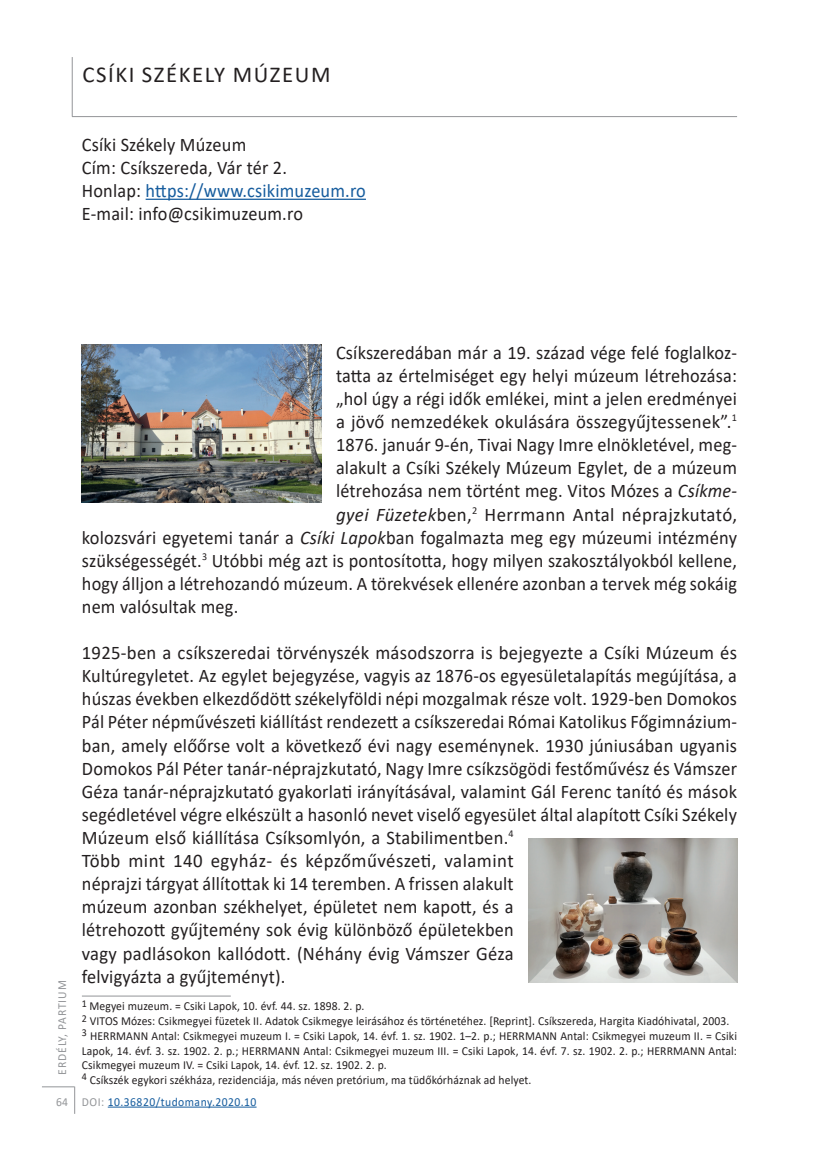
<style>
.page{position:relative;width:819px;height:1166px;background:#fff}
.page>*{position:absolute;margin:0;border:0;box-sizing:border-box;transform-origin:0 0}
.t1{font:22.75px "Calibri";letter-spacing:.07em;color:#231f20}
.Bekezdésstílus_3{font:19.25px/23.1px "Calibri";letter-spacing:.01em;color:#231f20}
.Bekezdésstílus_3-2{font:19.25px "Calibri";letter-spacing:.01em;color:#231f20;scale:.95 1}
.Bekezdésstílus_3-3{font:19.25px "Calibri";letter-spacing:.01em;color:#231f20;scale:.96 1}
.Bekezdésstílus_3-4{font:19.25px "Calibri";letter-spacing:.01em;color:#175d9e;scale:.95 1}
.Bekezdésstílus_3-5{font:12.25px/14.7px "Calibri";letter-spacing:.01em;color:#231f20;text-align:justify;scale:.95 1}
.Bekezdésstílus_1{font:12.25px "Calibri";letter-spacing:.04em;color:#175d9e;scale:.95 1}
.Bekezdésstílus_1-2{font:12.25px "Calibri";letter-spacing:.08em;color:#939598;scale:.95 1}
.s1{color:#231f20}
.s2{font-style:italic}
.s3{color:#939598}
</style>
<div class="page">
<hr style="left:72px;top:57px;width:1px;height:60px;background:#939598">
<svg style="left:74px;top:1086px;width:1px;height:28px"></svg>
<hr style="left:42px;top:1086px;width:32px;height:1px;background:#939598">
<hr style="left:72px;top:116px;width:665px;height:1px;background:#939598">
<hr style="left:108px;top:1106px;width:148px;height:1px;background:#175d9e">
<hr style="left:146px;top:199px;width:220px;height:1px;background:#175d9e">
<hr style="left:82px;top:996px;width:149px;height:1px;background:#939598">
<img style="left:82px;top:344px;width:239px;height:158px">
<img style="left:528px;top:839px;width:209px;height:143px">
<p class="t1" style="left:82px;top:58px;width:250px">CSÍKI SZÉKELY MÚZEUM</p>
<p class="Bekezdésstílus_3-2" style="left:82px;top:131px;width:174px">Csíki Székely Múzeum</p>
<p class="Bekezdésstílus_3-2" style="left:82px;top:154px;width:217px">Cím: Csíkszereda, Vár tér 2.</p>
<p class="Bekezdésstílus_3-4" style="left:82px;top:177px;width:300px"><span class="s1">Honlap:</span> https://www.csikimuzeum.ro</p>
<p class="Bekezdésstílus_3-2" style="left:82px;top:200px;width:234px">E-mail: info@csikimuzeum.ro</p>
<p class="Bekezdésstílus_3-2" style="left:336px;top:339px;width:423px">Csíkszeredában már a 19. század vége felé foglalkoz-</p>
<p class="Bekezdésstílus_3-2" style="left:336px;top:362px;width:423px">tatta az értelmiséget egy helyi múzeum létrehozása:</p>
<p class="Bekezdésstílus_3-2" style="left:336px;top:385px;width:423px">„hol úgy a régi idők emlékei, mint a jelen eredményei</p>
<p class="Bekezdésstílus_3" style="left:336px;top:410px;width:402px">a jövő nemzedékek okulására összegyűjtessenek”.<sup>1</sup></p>
<p class="Bekezdésstílus_3-2" style="left:336px;top:431px;width:422px">1876. január 9-én, Tivai Nagy Imre elnökletével, meg-</p>
<p class="Bekezdésstílus_3-2" style="left:336px;top:454px;width:423px">alakult a Csíki Székely Múzeum Egylet, de a múzeum</p>
<p class="Bekezdésstílus_3-2" style="left:336px;top:478px;width:423px">létrehozása nem történt meg. Vitos Mózes a <span class="s2">Csíkme-</span></p>
<p class="Bekezdésstílus_3" style="left:336px;top:502px;width:402px"><span class="s2">gyei Füzetek</span>ben,<sup>2</sup> Herrmann Antal néprajzkutató,</p>
<p class="Bekezdésstílus_3-3" style="left:82px;top:524px;width:684px">kolozsvári egyetemi tanár a <span class="s2">Csíki Lapok</span>ban fogalmazta meg egy múzeumi intézmény</p>
<p class="Bekezdésstílus_3-2" style="left:82px;top:547px;width:691px">szükségességét.<sup>3</sup> Utóbbi még azt is pontosította, hogy milyen szakosztályokból kellene,</p>
<p class="Bekezdésstílus_3-2" style="left:82px;top:570px;width:691px">hogy álljon a létrehozandó múzeum. A törekvések ellenére azonban a tervek még sokáig</p>
<p class="Bekezdésstílus_3-2" style="left:82px;top:593px;width:166px">nem valósultak meg.</p>
<p class="Bekezdésstílus_3" style="left:82px;top:641px;width:656px">1925-ben a csíkszeredai törvényszék másodszorra is bejegyezte a Csíki Múzeum és Kultúregyletet. Az egylet bejegyzése, vagyis az 1876-os egyesületalapítás megújítása, a húszas években elkezdődött székelyföldi népi mozgalmak része volt. 1929-ben Domokos Pál Péter népművészeti kiállítást rendezett a csíkszeredai Római Katolikus Főgimnázium&shy;ban, amely előőrse volt a következő évi nagy eseménynek. 1930 júniusában ugyanis Domokos Pál Péter tanár-néprajzkutató, Nagy Imre csíkzsögödi festőművész és Vámszer Géza tanár-néprajzkutató gyakorlati irányításával, valamint Gál Ferenc tanító és mások segédletével végre elkészült a hasonló nevet viselő egyesület által alapított Csíki Székely Múzeum első kiállítása Csíksomlyón, a Stabilimentben.<sup>4<br></sup>Több mint 140 egyház- és képzőművészeti, valamint<br>néprajzi tárgyat állítottak ki 14 teremben. A frissen alakult<br>múzeum azonban székhelyet, épületet nem kapott, és a<br>létrehozott gyűjtemény sok évig különböző épületekben<br>vagy padlásokon kallódott. (Néhány évig Vámszer Géza<br>felvigyázta a gyűjteményt).</p>
<p class="Bekezdésstílus_3-5" style="left:82px;top:999px;width:299px"><sup>1</sup> Megyei muzeum. = Csiki Lapok, 10. évf. 44. sz. 1898. 2. p.</p>
<p class="Bekezdésstílus_3-5" style="left:82px;top:1013px;width:683px"><sup>2</sup> VITOS Mózes: Csikmegyei füzetek II. Adatok Csikmegye leirásához és történetéhez. [Reprint]. Csíkszereda, Hargita Kiadóhivatal, 2003.</p>
<p class="Bekezdésstílus_3-5" style="left:82px;top:1028px;width:691px"><sup>3</sup> HERRMANN Antal: Csikmegyei muzeum I. = Csiki Lapok, 14. évf. 1. sz. 1902. 1–2. p.; HERRMANN Antal: Csikmegyei muzeum II. = Csiki Lapok, 14. évf. 3. sz. 1902. 2. p.; HERRMANN Antal: Csikmegyei muzeum III. = Csiki Lapok, 14. évf. 7. sz. 1902. 2. p.; HERRMANN Antal:<br>Csikmegyei muzeum IV. = Csiki Lapok, 14. évf. 12. sz. 1902. 2. p.</p>
<p class="Bekezdésstílus_3-5" style="left:82px;top:1072px;width:475px"><sup>4</sup> Csíkszék egykori székháza, rezidenciája, más néven pretórium, ma tüdőkórháznak ad helyet.</p>
<p class="Bekezdésstílus_1-2" style="left:54px;top:1075px;width:101px;rotate:-90deg">ERDÉLY, PARTIUM</p>
<p class="Bekezdésstílus_1-2" style="left:56px;top:1093px;width:14px">64</p>
<p class="Bekezdésstílus_1" style="left:82px;top:1093px;width:185px"><span class="s3">DOI:</span> 10.36820/tudomany.2020.10</p>
</div>
